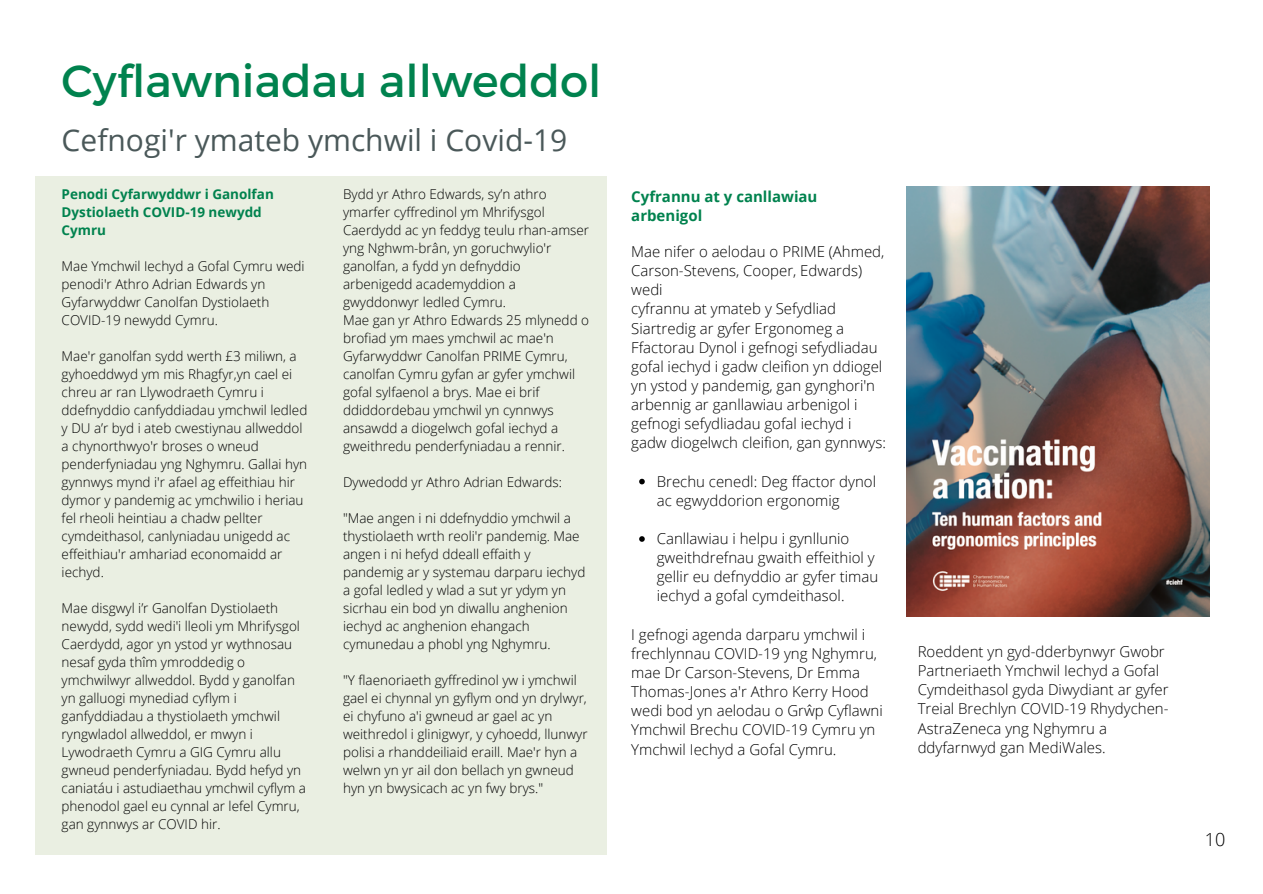
<style>
.page{position:relative;width:1263px;height:894px;background:#fff}
.page>*{position:absolute;margin:0;border:0;box-sizing:border-box;transform-origin:0 0}
.t1{font:45px "Montserrat";color:#00824e}
.t2{font:30px "Open Sans";color:#4a5859}
.t3{font:300 18px "Open Sans";color:#000}
.t4{font:300 15px/19px "Open Sans";color:#000}
.t5{font:700 15px/19px "Open Sans";color:#00824e}
.t6{font:300 13.5px/18px "Open Sans";color:#000}
.t7{font:700 13.5px/18px "Open Sans";color:#00824e}
</style>
<div class="page">
<div style="left:35px;top:176px;width:572px;height:678px;background:#eaefe2"></div>
<img style="left:907px;top:187px;width:302px;height:429px">
<svg style="left:639px;top:478px;width:6px;height:6px"></svg>
<svg style="left:639px;top:536px;width:6px;height:5px"></svg>
<h1 class="t1" style="left:62px;top:51px;width:541px">Cyflawniadau allweddol</h1>
<h2 class="t2" style="left:62px;top:119px;width:507px">Cefnogi'r ymateb ymchwil i Covid-19</h2>
<p class="t7" style="left:62px;top:185px;width:214px">Penodi Cyfarwyddwr i Ganolfan<br>Dystiolaeth COVID-19 newydd<br>Cymru</p>
<p class="t6" style="left:62px;top:257px;width:244px">Mae Ymchwil Iechyd a Gofal Cymru wedi penodi'r Athro Adrian Edwards yn<br>Gyfarwyddwr Canolfan Dystiolaeth<br>COVID-19 newydd Cymru.</p>
<p class="t6" style="left:62px;top:347px;width:247px">Mae'r ganolfan sydd werth £3 miliwn, a gyhoeddwyd ym mis Rhagfyr,yn cael ei chreu ar ran Llywodraeth Cymru i ddefnyddio canfyddiadau ymchwil ledled y DU a’r byd i ateb cwestiynau allweddol a chynorthwyo'r broses o wneud penderfyniadau yng Nghymru. Gallai hyn gynnwys mynd i'r afael ag effeithiau hir dymor y pandemig ac ymchwilio i heriau fel rheoli heintiau a chadw pellter cymdeithasol, canlyniadau unigedd ac effeithiau'r amhariad economaidd ar iechyd.</p>
<p class="t6" style="left:62px;top:599px;width:246px">Mae disgwyl i’r Ganolfan Dystiolaeth newydd, sydd wedi'i lleoli ym Mhrifysgol Caerdydd, agor yn ystod yr wythnosau nesaf gyda thîm ymroddedig o ymchwilwyr allweddol. Bydd y ganolfan yn galluogi mynediad cyflym i ganfyddiadau a thystiolaeth ymchwil ryngwladol allweddol, er mwyn i Lywodraeth Cymru a GIG Cymru allu gwneud penderfyniadau. Bydd hefyd yn caniatáu i astudiaethau ymchwil cyflym a phenodol gael eu cynnal ar lefel Cymru, gan gynnwys ar COVID hir.</p>
<p class="t6" style="left:343px;top:185px;width:248px">Bydd yr Athro Edwards, sy’n athro ymarfer cyffredinol ym Mhrifysgol Caerdydd ac yn feddyg teulu rhan-amser yng Nghwm-brân, yn goruchwylio'r ganolfan, a fydd yn defnyddio arbenigedd academyddion a gwyddonwyr ledled Cymru.<br>Mae gan yr Athro Edwards 25 mlynedd o brofiad ym maes ymchwil ac mae'n Gyfarwyddwr Canolfan PRIME Cymru, canolfan Cymru gyfan ar gyfer ymchwil gofal sylfaenol a brys. Mae ei brif ddiddordebau ymchwil yn cynnwys ansawdd a diogelwch gofal iechyd a gweithredu penderfyniadau a rennir.</p>
<p class="t6" style="left:343px;top:473px;width:220px">Dywedodd yr Athro Adrian Edwards:</p>
<p class="t6" style="left:343px;top:509px;width:244px">"Mae angen i ni ddefnyddio ymchwil a thystiolaeth wrth reoli'r pandemig. Mae angen i ni hefyd ddeall effaith y pandemig ar y systemau darparu iechyd a gofal ledled y wlad a sut yr ydym yn sicrhau ein bod yn diwallu anghenion iechyd ac anghenion ehangach cymunedau a phobl yng Nghymru.</p>
<p class="t6" style="left:343px;top:671px;width:246px">"Y flaenoriaeth gyffredinol yw i ymchwil gael ei chynnal yn gyflym ond yn drylwyr, ei chyfuno a'i gwneud ar gael ac yn weithredol i glinigwyr, y cyhoedd, llunwyr polisi a rhanddeiliaid eraill. Mae'r hyn a welwn yn yr ail don bellach yn gwneud hyn yn bwysicach ac yn fwy brys."</p>
<p class="t5" style="left:631px;top:186px;width:188px">Cyfrannu at y canllawiau arbenigol</p>
<p class="t4" style="left:631px;top:241px;width:256px">Mae nifer o aelodau o PRIME (Ahmed,<br>Carson-Stevens, Cooper, Edwards) wedi<br>cyfrannu at ymateb y Sefydliad<br>Siartredig ar gyfer Ergonomeg a<br>Ffactorau Dynol i gefnogi sefydliadau gofal iechyd i gadw cleifion yn ddiogel yn ystod y pandemig, gan gynghori'n arbennig ar ganllawiau arbenigol i gefnogi sefydliadau gofal iechyd i gadw diogelwch cleifion, gan gynnwys:</p>
<p class="t4" style="left:657px;top:471px;width:221px">Brechu cenedl: Deg ffactor dynol ac egwyddorion ergonomig</p>
<p class="t4" style="left:657px;top:528px;width:223px">Canllawiau i helpu i gynllunio gweithdrefnau gwaith effeithiol y gellir eu defnyddio ar gyfer timau iechyd a gofal cymdeithasol.</p>
<p class="t4" style="left:631px;top:624px;width:253px">I gefnogi agenda darparu ymchwil i frechlynnau COVID-19 yng Nghymru, mae Dr Carson-Stevens, Dr Emma Thomas-Jones a'r Athro Kerry Hood wedi bod yn aelodau o Grŵp Cyflawni Ymchwil Brechu COVID-19 Cymru yn Ymchwil Iechyd a Gofal Cymru.</p>
<p class="t4" style="left:918px;top:641px;width:253px">Roeddent yn gyd-dderbynwyr Gwobr Partneriaeth Ymchwil Iechyd a Gofal Cymdeithasol gyda Diwydiant ar gyfer Treial Brechlyn COVID-19 Rhydychen-AstraZeneca yng Nghymru a ddyfarnwyd gan MediWales.</p>
<h3 class="t3" style="left:1205px;top:826px;width:22px">10</h3>
</div>
